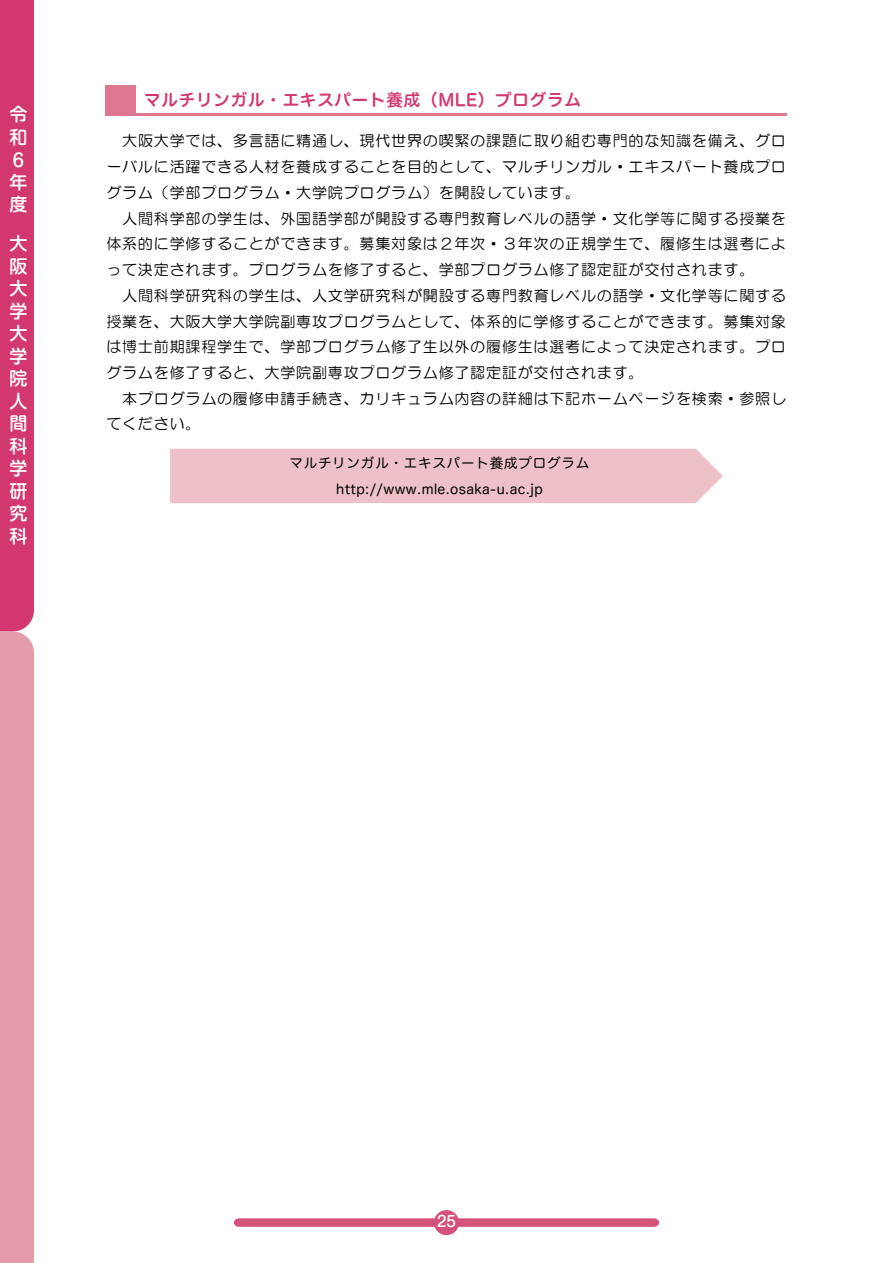
<style>
.page{position:relative;width:893px;height:1263px;background:#fff}
.page>*{position:absolute;margin:0;border:0;box-sizing:border-box;transform-origin:0 0}
.t1{font:500 18px/22.5px "Shin M Go Pro";color:#fff}
.t2{font:16.5px "Hira Maru Std N W6";letter-spacing:.05em;color:#d3376f}
.t3{font:15px/25.8px "HG Maru Gothic MPRO";letter-spacing:.055em;color:#000;text-align:justify}
.t4{font:500 15px "Shin M Go Pro";color:#fff}
.t5{font:13.5px/25.8px "Hira Maru Std N W4";letter-spacing:.06em;color:#000;text-align:center}
</style>
<div class="page">
<div style="left:107px;top:85px;width:29px;height:29px;background:#dd7890"></div>
<hr style="left:105px;top:85px;width:2px;height:31px;background:#dd7890">
<hr style="left:105px;top:114px;width:31px;height:2px;background:#dd7890">
<hr style="left:135px;top:114px;width:652px;height:2px;background:#dd7890">
<div style="left:170px;top:449px;width:553px;height:54px;background:#eec1c8"></div>
<div style="left:434px;top:1210px;width:25px;height:25px;background:#d5527a;border-radius:50%"></div>
<svg style="left:234px;top:1218px;width:425px;height:9px;background:#d75b81"></svg>
<svg style="left:0;top:0;width:34px;height:1263px;background:#db6a8c"></svg>
<p class="t1" style="left:10px;top:101px;width:19px">令和<br>６年度</p>
<p class="t1" style="left:10px;top:230px;width:19px;text-align:justify">大阪大学大学院人間科学研究科</p>
<p class="t2" style="left:144px;top:87px;width:438px">マルチリンガル・エキスパート養成（MLE）プログラム</p>
<p class="t3" style="left:106px;top:128px;width:681px;text-indent:16px">大阪大学では、多言語に精通し、現代世界の喫緊の課題に取り組む専門的な知識を備え、グローバルに活躍できる人材を養成することを目的として、マルチリンガル・エキスパート養成プログラム（学部プログラム・大学院プログラム）を開設しています。</p>
<p class="t3" style="left:106px;top:205px;width:681px;text-indent:16px">人間科学部の学生は、外国語学部が開設する専門教育レベルの語学・文化学等に関する授業を体系的に学修することができます。募集対象は２年次・３年次の正規学生で、履修生は選考によって決定されます。プログラムを修了すると、学部プログラム修了認定証が交付されます。</p>
<p class="t3" style="left:106px;top:282px;width:681px;text-indent:16px">人間科学研究科の学生は、人文学研究科が開設する専門教育レベルの語学・文化学等に関する授業を、大阪大学大学院副専攻プログラムとして、体系的に学修することができます。募集対象は博士前期課程学生で、学部プログラム修了生以外の履修生は選考によって決定されます。プログラムを修了すると、大学院副専攻プログラム修了認定証が交付されます。</p>
<p class="t3" style="left:106px;top:385px;width:681px;text-indent:16px">本プログラムの履修申請手続き、カリキュラム内容の詳細は下記ホームページを検索・参照してください。</p>
<p class="t5" style="left:289px;top:450px;width:301px">マルチリンガル・エキスパート養成プログラムhttp://www.mle.osaka-u.ac.jp</p>
<p class="t4" style="left:437px;top:1209px;width:20px">25</p>
</div>
